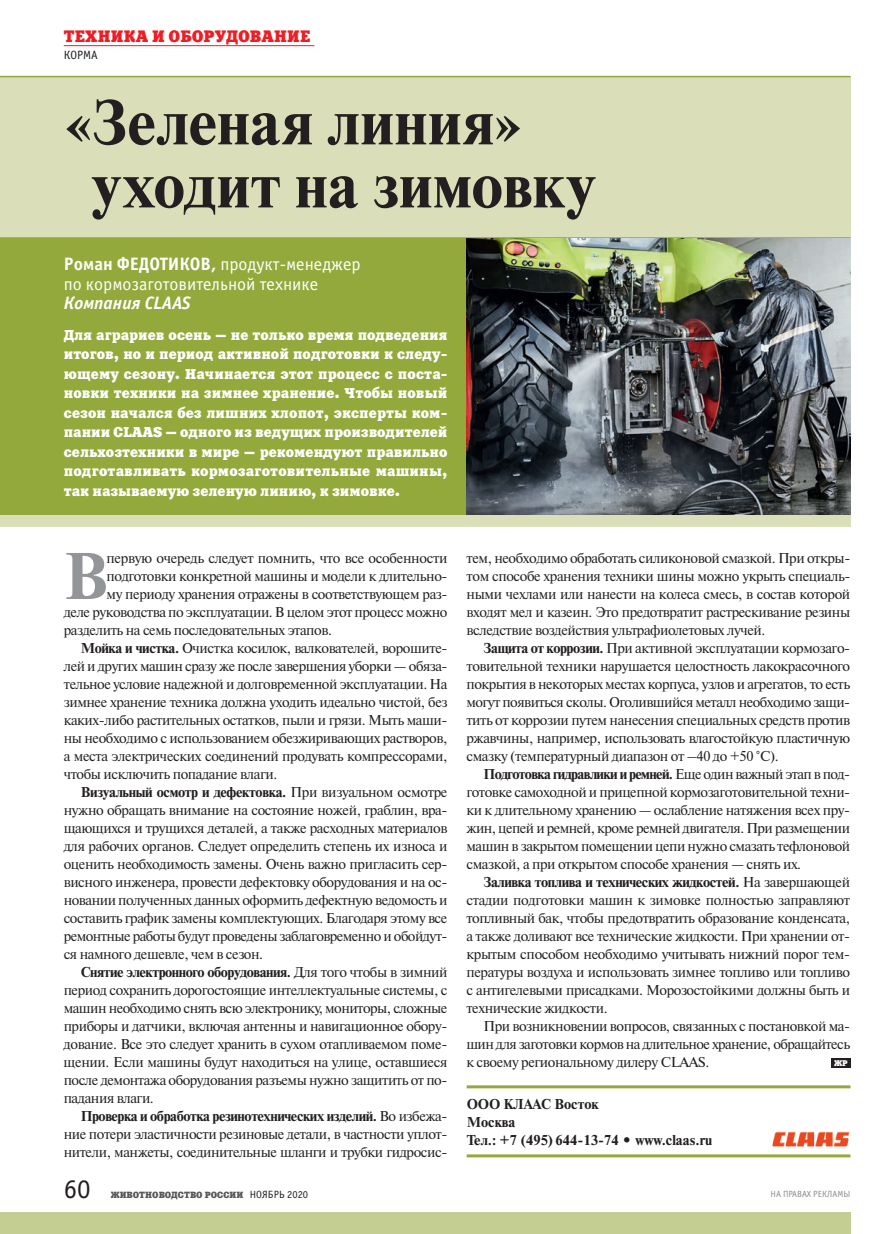
<style>
.page{position:relative;width:893px;height:1234px;background:#fff}
.page>*{position:absolute;margin:0;border:0;box-sizing:border-box;transform-origin:0 0}
.t1{font:700 65.7px "Newton C";color:#939598}
.t2{font:700 63px/63px "Newton C";letter-spacing:.005em;color:#231f20}
.t3{font:27px "Officina Sans C";color:#231f20}
.t4{font:18px/19.5px "Officina Sans C";color:#fff}
.t5{font:italic 700 18px "Officina Sans C";color:#fff}
.t6{font:16.5px "Xenia C";letter-spacing:.01em;color:#ee1d23}
.t7{font:14.25px/18px "Newton C";letter-spacing:-.03em;color:#231f20;text-align:justify}
.t8{font:14.25px/19.5px "Xenia C";color:#fff;text-align:justify}
.t9{font:700 14.25px "Newton C";letter-spacing:-.03em;color:#231f20}
.t10{font:700 14.25px/18px "Newton C";color:#231f20}
.t11{font:12px "Officina Sans C";color:#231f20}
.t12{font:9px "Xenia C";color:#57585a}
.t13{font:9px "Officina Sans C";color:#8a8c8f}
.t14{font:8.25px "Xenia C";color:#fff}
.s1{font-weight:700}
.s2{font-weight:400}
.s3{font-family:"Officina Sans C";font-size:10.5px;color:#231f20}
</style>
<div class="page">
<hr style="left:64px;top:45px;width:250px;height:1px;background:#ee1d23">
<div style="left:0;top:77px;width:850px;height:162px;background:#dadeb9"></div>
<div style="left:0;top:239px;width:850px;height:288px;background:#94a93b"></div>
<div style="left:831px;top:1057px;width:19px;height:10px;background:#231f20"></div>
<div style="left:0;top:1212px;width:850px;height:21px;background:#c4cd92"></div>
<hr style="left:0;top:76px;width:850px;height:1px;background:#94a93b">
<hr style="left:0;top:237px;width:850px;height:2px;background:#94a93b">
<img style="left:772px;top:1131px;width:78px;height:16px">
<hr style="left:467px;top:1085px;width:383px;height:3px;background:#94a93b">
<hr style="left:467px;top:1154px;width:383px;height:3px;background:#94a93b">
<img style="left:467px;top:239px;width:383px;height:276px">
<div style="left:0;top:515px;width:850px;height:12px;background:#dadeb9"></div>
<p class="t6" style="left:64px;top:26px;width:248px">ТЕХНИКА И ОБОРУДОВАНИЕ</p>
<p class="t11" style="left:64px;top:48px;width:36px">КОРМА</p>
<h2 class="t2" style="left:92px;top:91px;width:505px;text-indent:-28px">«Зеленая линия» уходит на зимовку</h2>
<p class="t4" style="left:64px;top:255px;width:298px"><span class="s1">Роман ФЕДОТИКОВ,</span> продукт-менеджер по кормозаготовительной технике</p>
<p class="t5" style="left:64px;top:293px;width:128px">Компания CLAAS</p>
<p class="t8" style="left:64px;top:325px;width:385px">Для аграриев осень — не только время подведения итогов, но и период активной подготовки к следу&shy;ющему сезону. Начинается этот процесс с поста&shy;новки техники на зимнее хранение. Чтобы новый сезон начался без лишних хлопот, эксперты ком&shy;пании CLAAS — одного из ведущих производителей сельхозтехники в мире — рекомендуют правильно подготавливать кормозаготовительные машины, так называемую зеленую линию, к зимовке.</p>
<h1 class="t1" style="left:64px;top:539px;width:46px">В</h1>
<p class="t7" style="left:107px;top:549px;width:342px">первую очередь следует помнить, что все особенности</p>
<p class="t7" style="left:107px;top:567px;width:342px">подготовки конкретной машины и модели к длительно-</p>
<p class="t7" style="left:107px;top:585px;width:342px">му периоду хранения отражены в соответствующем раз-</p>
<p class="t7" style="left:64px;top:603px;width:385px">деле руководства по эксплуатации. В целом этот процесс можно</p>
<p class="t7" style="left:64px;top:621px;width:270px">разделить на семь последовательных этапов.</p>
<p class="t7" style="left:81px;top:639px;width:368px"><span class="s1">Мойка и чистка.</span> Очистка косилок, валкователей, ворошите-</p>
<p class="t7" style="left:64px;top:657px;width:385px">лей и других машин сразу же после завершения уборки — обяза-</p>
<p class="t7" style="left:64px;top:675px;width:385px">тельное условие надежной и долговременной эксплуатации. На</p>
<p class="t7" style="left:64px;top:693px;width:385px">зимнее хранение техника должна уходить идеально чистой, без</p>
<p class="t7" style="left:64px;top:711px;width:385px">каких‑либо растительных остатков, пыли и грязи. Мыть маши-</p>
<p class="t7" style="left:64px;top:729px;width:385px">ны необходимо с использованием обезжиривающих растворов,</p>
<p class="t7" style="left:64px;top:747px;width:385px">а места электрических соединений продувать компрессорами,</p>
<p class="t7" style="left:64px;top:765px;width:215px">чтобы исключить попадание влаги.</p>
<p class="t9" style="left:81px;top:784px;width:368px">Визуальный осмотр и дефектовка. <span class="s2">При визуальном осмотре</span></p>
<p class="t7" style="left:64px;top:801px;width:385px">нужно обращать внимание на состояние ножей, граблин, вра-</p>
<p class="t7" style="left:64px;top:819px;width:385px">щающихся и трущихся деталей, а также расходных материалов</p>
<p class="t7" style="left:64px;top:837px;width:385px">для рабочих органов. Следует определить степень их износа и</p>
<p class="t7" style="left:64px;top:855px;width:385px">оценить необходимость замены. Очень важно пригласить сер-</p>
<p class="t7" style="left:64px;top:873px;width:385px">висного инженера, провести дефектовку оборудования и на ос-</p>
<p class="t7" style="left:64px;top:891px;width:385px">новании полученных данных оформить дефектную ведомость и</p>
<p class="t7" style="left:64px;top:909px;width:385px">составить график замены комплектующих. Благодаря этому все</p>
<p class="t7" style="left:64px;top:927px;width:385px">ремонтные работы будут проведены заблаговременно и обойдут-</p>
<p class="t7" style="left:64px;top:945px;width:201px">ся намного дешевле, чем в сезон.</p>
<p class="t9" style="left:81px;top:964px;width:368px">Снятие электронного оборудования. <span class="s2">Для того чтобы в зимний</span></p>
<p class="t7" style="left:64px;top:981px;width:385px">период сохранить дорогостоящие интеллектуальные системы, с</p>
<p class="t7" style="left:64px;top:999px;width:385px">машин необходимо снять всю электронику, мониторы, сложные</p>
<p class="t7" style="left:64px;top:1017px;width:385px">приборы и датчики, включая антенны и навигационное обору-</p>
<p class="t7" style="left:64px;top:1035px;width:385px">дование. Все это следует хранить в сухом отапливаемом поме-</p>
<p class="t7" style="left:64px;top:1053px;width:385px">щении. Если машины будут находиться на улице, оставшиеся</p>
<p class="t7" style="left:64px;top:1071px;width:385px">после демонтажа оборудования разъемы нужно защитить от по-</p>
<p class="t7" style="left:64px;top:1089px;width:92px">падания влаги.</p>
<p class="t9" style="left:81px;top:1108px;width:368px">Проверка и обработка резинотехнических изделий. <span class="s2">Во избежа-</span></p>
<p class="t7" style="left:64px;top:1125px;width:385px">ние потери эластичности резиновые детали, в частности уплот-</p>
<p class="t7" style="left:64px;top:1143px;width:385px">нители, манжеты, соединительные шланги и трубки гидросис-</p>
<h3 class="t3" style="left:64px;top:1174px;width:28px">60</h3>
<p class="t12" style="left:111px;top:1188px;width:199px">ЖИВОТНОВОДСТВО РОССИИ <span class="s3">НОЯБРЬ 2020</span></p>
<p class="t7" style="left:466px;top:549px;width:385px">тем, необходимо обработать силиконовой смазкой. При откры&shy;том способе хранения техники шины можно укрыть специаль&shy;ными чехлами или нанести на колеса смесь, в состав которой входят мел и казеин. Это предотвратит растрескивание резины вследствие воздействия ультрафиолетовых лучей.</p>
<p class="t7" style="left:466px;top:639px;width:385px;text-indent:17px"><span class="s1">Защита от коррозии.</span> При активной эксплуатации кормозаго&shy;товительной техники нарушается целостность лакокрасочного покрытия в некоторых местах корпуса, узлов и агрегатов, то есть могут появиться сколы. Оголившийся металл необходимо защи&shy;тить от коррозии путем нанесения специальных средств против ржавчины, например, использовать влагостойкую пластичную смазку (температурный диапазон от –40 до +50 °С).</p>
<p class="t7" style="left:466px;top:765px;width:385px;text-indent:17px"><span class="s1">Подготовка гидравлики и ремней.</span> Еще один важный этап в под&shy;готовке самоходной и прицепной кормозаготовительной техни&shy;ки к длительному хранению — ослабление натяжения всех пру&shy;жин, цепей и ремней, кроме ремней двигателя. При размещении машин в закрытом помещении цепи нужно смазать тефлоновой смазкой, а при открытом способе хранения — снять их.</p>
<p class="t7" style="left:466px;top:873px;width:385px;text-indent:17px"><span class="s1">Заливка топлива и технических жидкостей.</span> На завершающей стадии подготовки машин к зимовке полностью заправляют топливный бак, чтобы предотвратить образование конденсата, а также доливают все технические жидкости. При хранении от&shy;крытым способом необходимо учитывать нижний порог тем&shy;пературы воздуха и использовать зимнее топливо или топливо с антигелевыми присадками. Морозостойкими должны быть и технические жидкости.</p>
<p class="t7" style="left:466px;top:1017px;width:385px;text-indent:17px">При возникновении вопросов, связанных с постановкой ма&shy;шин для заготовки кормов на длительное хранение, обращайтесь к своему региональному дилеру CLAAS.</p>
<p class="t14" style="left:834px;top:1057px;width:15px">ЖР</p>
<p class="t10" style="left:467px;top:1095px;width:247px">ООО КЛААС Восток<br>Москва<br>Тел.: +7 (495) 644‑13‑74 • www.claas.ru</p>
<p class="t13" style="left:770px;top:1188px;width:81px">НА ПРАВАХ РЕКЛАМЫ</p>
</div>
